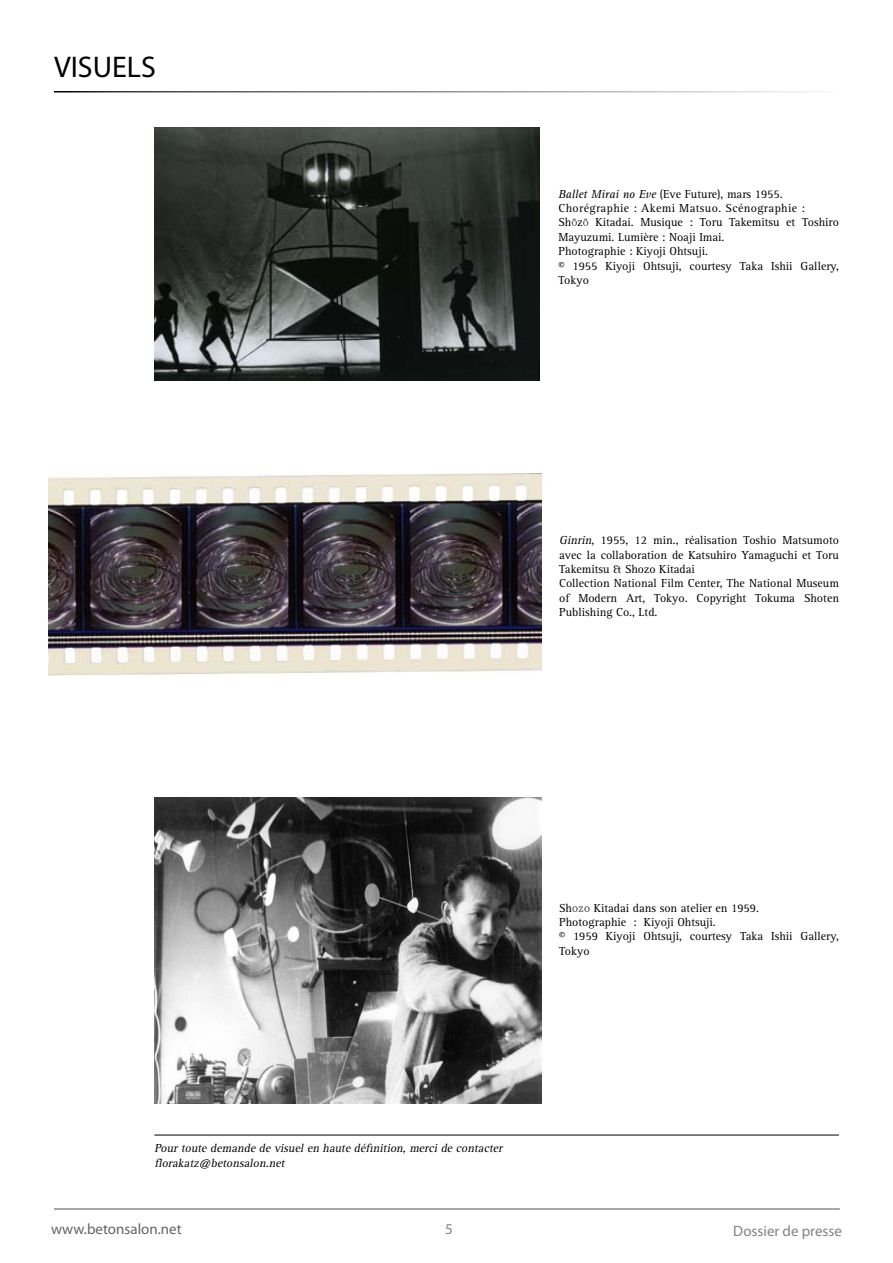
<style>
.page{position:relative;width:893px;height:1263px;background:#fff}
.page>*{position:absolute;margin:0;border:0;box-sizing:border-box;transform-origin:0 0}
.t1{font:30px "Myriad Pro";color:#000}
.t2{font:15px "Myriad Pro";color:#636467}
.t3{font:15px "Myriad Pro";color:#808285}
.t4{font:12px/14.4px "Rotis Serif";color:#000}
.t5{font:italic 12px/14.4px "Rotis Serif";color:#000}
.t6{font:12px "Rotis Serif";letter-spacing:.03em;color:#000}
.s1{font-style:italic}
.s2{font-family:"Sim Sun"}
</style>
<div class="page">
<hr style="left:54px;top:1208px;width:786px;height:1px;background:#636467">
<hr style="left:154px;top:1135px;width:685px;height:1px;background:#000">
<img style="left:154px;top:128px;width:386px;height:252px">
<img style="left:154px;top:797px;width:387px;height:306px">
<img style="left:48px;top:473px;width:493px;height:202px">
<h1 class="t1" style="left:54px;top:48px;width:103px">VISUELS</h1>
<p class="t4" style="left:558px;top:187px;width:226px"><span class="s1">Ballet Mirai no Eve</span> (Eve Future ,) mars 1955.</p>
<p class="t6" style="left:558px;top:201px;width:248px">Chorégraphie : Akemi Matsuo. Scénographie :</p>
<p class="t4" style="left:802px;top:216px;width:38px">Toshiro</p>
<p class="t4" style="left:558px;top:216px;width:167px">Sh<span class="s2">ō</span>z<span class="s2">ō<br></span>Mayuzumi. Lumière : Noaji Imai.<br>Photographie : Kiyoji Ohtsuji.</p>
<p class="t4" style="left:595px;top:216px;width:40px">Kitadai.</p>
<p class="t4" style="left:729px;top:216px;width:52px">Takemitsu</p>
<p class="t4" style="left:640px;top:216px;width:44px">Musique</p>
<p class="t4" style="left:700px;top:216px;width:24px">Toru</p>
<p class="t4" style="left:786px;top:216px;width:11px">et</p>
<p class="t4" style="left:690px;top:216px;width:5px">:</p>
<p class="t4" style="left:558px;top:259px;width:32px">©<br>Tokyo</p>
<p class="t4" style="left:572px;top:259px;width:26px">1955</p>
<p class="t4" style="left:605px;top:259px;width:31px">Kiyoji</p>
<p class="t4" style="left:643px;top:259px;width:40px">Ohtsuji,</p>
<p class="t4" style="left:740px;top:259px;width:25px">Taka</p>
<p class="t4" style="left:690px;top:259px;width:44px">courtesy</p>
<p class="t4" style="left:771px;top:259px;width:23px">Ishii</p>
<p class="t4" style="left:800px;top:259px;width:40px">Gallery,</p>
<p class="t4" style="left:685px;top:533px;width:54px">réalisation</p>
<p class="t4" style="left:744px;top:533px;width:34px">Toshio</p>
<p class="t5" style="left:559px;top:533px;width:36px">Ginrin</p>
<p class="t4" style="left:559px;top:548px;width:281px">avec la collaboration de Katsuhiro Yamaguchi et Toru</p>
<p class="t4" style="left:559px;top:562px;width:137px">Takemitsu &amp; Shozo Kitadai</p>
<p class="t4" style="left:559px;top:577px;width:281px">Collection National Film Center, The National Museum</p>
<p class="t4" style="left:804px;top:591px;width:36px">Shoten</p>
<p class="t4" style="left:653px;top:533px;width:27px">min.,</p>
<p class="t4" style="left:782px;top:533px;width:58px">Matsumoto</p>
<p class="t4" style="left:600px;top:533px;width:29px">1955,</p>
<p class="t4" style="left:635px;top:533px;width:14px">12</p>
<p class="t4" style="left:591px;top:533px;width:4px">,</p>
<p class="t4" style="left:559px;top:591px;width:100px">of<br>Publishing Co., Ltd.</p>
<p class="t4" style="left:578px;top:591px;width:40px">Modern</p>
<p class="t4" style="left:654px;top:591px;width:35px">Tokyo.</p>
<p class="t4" style="left:697px;top:591px;width:51px">Copyright</p>
<p class="t4" style="left:755px;top:591px;width:41px">Tokuma</p>
<p class="t4" style="left:626px;top:591px;width:21px">Art,</p>
<p class="t4" style="left:644px;top:901px;width:116px;text-indent:-85px">Sh<span class="s2">ozo</span> Kitadai dans son atelier en 1959.<br>Kiyoji Ohtsuji.</p>
<p class="t4" style="left:559px;top:915px;width:68px">Photographie</p>
<p class="t4" style="left:633px;top:915px;width:5px">:</p>
<p class="t4" style="left:559px;top:929px;width:32px">©<br>Tokyo</p>
<p class="t4" style="left:573px;top:929px;width:26px">1959</p>
<p class="t4" style="left:606px;top:929px;width:31px">Kiyoji</p>
<p class="t4" style="left:643px;top:929px;width:40px">Ohtsuji,</p>
<p class="t4" style="left:740px;top:929px;width:25px">Taka</p>
<p class="t4" style="left:690px;top:929px;width:44px">courtesy</p>
<p class="t4" style="left:771px;top:929px;width:23px">Ishii</p>
<p class="t4" style="left:800px;top:929px;width:40px">Gallery,</p>
<p class="t5" style="left:211px;top:1141px;width:196px;text-indent:-57px">Pour toute demande de visuel en haute définition betonsalon net</p>
<p class="t5" style="left:266px;top:1156px;width:7px">.</p>
<p class="t5" style="left:403px;top:1141px;width:103px">, merci de contacter</p>
<p class="t5" style="left:154px;top:1156px;width:49px">florakatz</p>
<p class="t5" style="left:199px;top:1156px;width:16px">@</p>
<p class="t2" style="left:51px;top:1219px;width:132px">www.betonsalon.net</p>
<p class="t3" style="left:445px;top:1219px;width:9px">5</p>
<p class="t3" style="left:733px;top:1221px;width:110px">Dossier de presse</p>
</div>
